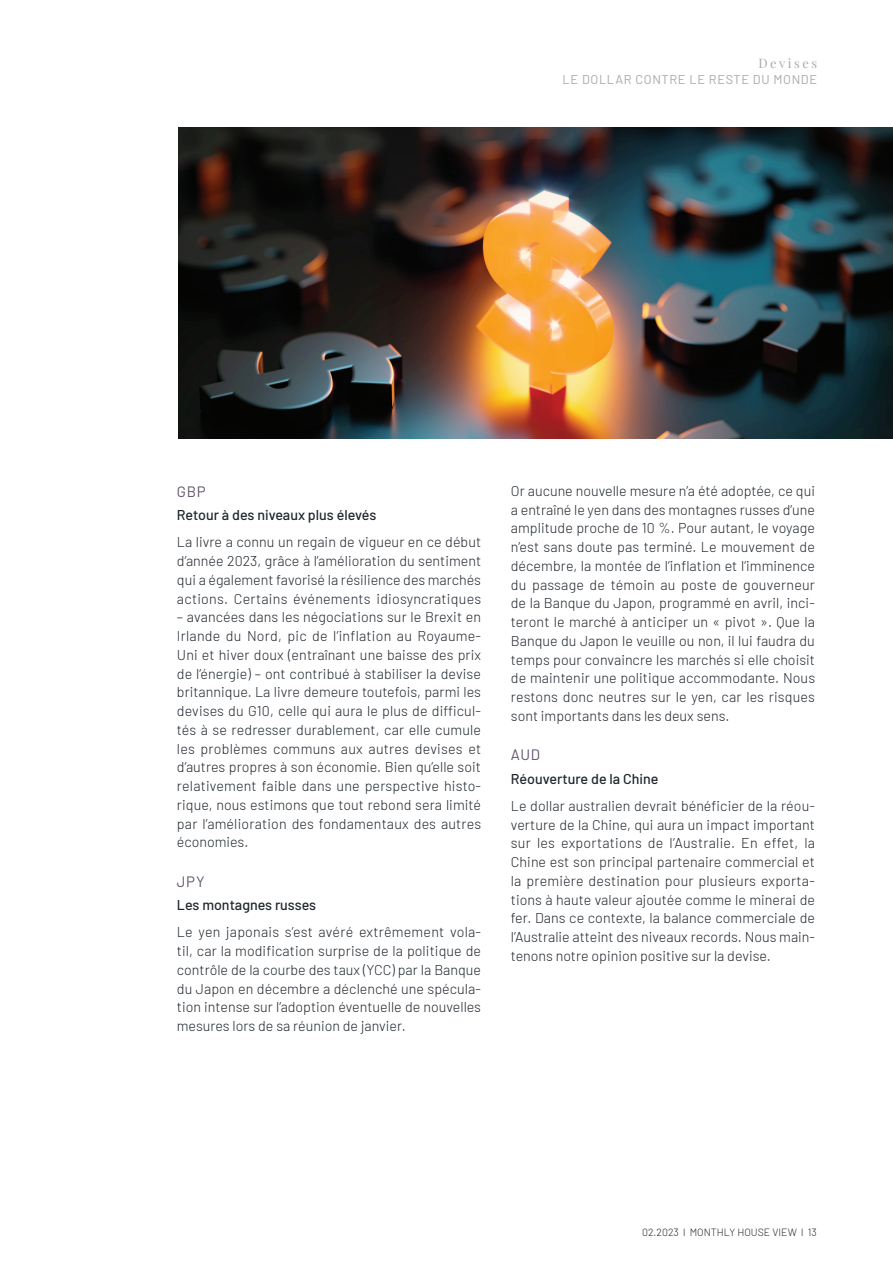
<style>
.page{position:relative;width:893px;height:1263px;background:#fff}
.page>*{position:absolute;margin:0;border:0;box-sizing:border-box;transform-origin:0 0}
.Sous_titre_texte{font:15px "Barlow";letter-spacing:.045em;color:#63506c}
.Body_texte{font:300 14.25px/18.8px "Barlow";color:#1f262d;text-align:justify}
.Body_texte-2{font:500 14.25px "Barlow";color:#1f262d}
.titre_gris_seconde_p{font:12.75px "Barlow";letter-spacing:.05em;color:#a8a9ad}
.titre_gris_seconde_p-2{font:12.75px "Playfair Display";letter-spacing:.2em;color:#a8a9ad}
.t1{font:300 10.5px "Barlow";color:#1f262d}
</style>
<div class="page">
<img style="left:178px;top:128px;width:715px;height:310px">
<p class="titre_gris_seconde_p-2" style="left:758px;top:53px;width:60px">Devises</p>
<p class="titre_gris_seconde_p" style="left:563px;top:70px;width:256px">LE DOLLAR CONTRE LE RESTE DU MONDE</p>
<p class="Sous_titre_texte" style="left:177px;top:480px;width:30px">GBP</p>
<p class="Body_texte-2" style="left:177px;top:505px;width:201px">Retour à des niveaux plus élevés</p>
<p class="Body_texte" style="left:177px;top:532px;width:306px">La livre a connu un regain de vigueur en ce début d’année 2023, grâce à l’amélioration du sentiment qui a également favorisé la résilience des marchés actions. Certains événements idiosyncratiques</p>
<p class="Body_texte" style="left:177px;top:607px;width:306px">– avancées dans les négociations sur le Brexit en Irlande du Nord, pic de l’inflation au Royaume-Uni et hiver doux (entraînant une baisse des prix de l’énergie) – ont contribué à stabiliser la devise britannique. La livre demeure toutefois, parmi les devises du G10, celle qui aura le plus de difficul&shy;tés à se redresser durablement, car elle cumule les problèmes communs aux autres devises et d’autres propres à son économie. Bien qu’elle soit relativement faible dans une perspective histo&shy;rique, nous estimons que tout rebond sera limité par l’amélioration des fondamentaux des autres économies.</p>
<p class="Sous_titre_texte" style="left:177px;top:870px;width:29px">JPY</p>
<p class="Body_texte-2" style="left:177px;top:895px;width:141px">Les montagnes russes</p>
<p class="Body_texte" style="left:177px;top:922px;width:306px">Le yen japonais s’est avéré extrêmement vola&shy;til, car la modification surprise de la politique de contrôle de la courbe des taux (YCC) par la Banque du Japon en décembre a déclenché une spécula&shy;tion intense sur l’adoption éventuelle de nouvelles mesures lors de sa réunion de janvier.</p>
<p class="Body_texte" style="left:511px;top:480px;width:306px">Or aucune nouvelle mesure n’a été adoptée, ce qui a entraîné le yen dans des montagnes russes d’une amplitude proche de 10 %. Pour autant, le voyage n’est sans doute pas terminé. Le mouvement de décembre, la montée de l’inflation et l’imminence du passage de témoin au poste de gouverneur de la Banque du Japon, programmé en avril, inci&shy;teront le marché à anticiper un « pivot ». Que la Banque du Japon le veuille ou non, il lui faudra du temps pour convaincre les marchés si elle choisit de maintenir une politique accommodante. Nous restons donc neutres sur le yen, car les risques sont importants dans les deux sens.</p>
<p class="Sous_titre_texte" style="left:511px;top:744px;width:31px">AUD</p>
<p class="Body_texte-2" style="left:511px;top:768px;width:149px">Réouverture de la Chine</p>
<p class="Body_texte" style="left:511px;top:795px;width:306px">Le dollar australien devrait bénéficier de la réou&shy;verture de la Chine, qui aura un impact important sur les exportations de l’Australie. En effet, la Chine est son principal partenaire commercial et la première destination pour plusieurs exporta&shy;tions à haute valeur ajoutée comme le minerai de fer. Dans ce contexte, la balance commerciale de l’Australie atteint des niveaux records. Nous main&shy;tenons notre opinion positive sur la devise.</p>
<p class="t1" style="left:642px;top:1225px;width:176px">02.2023 l MONTHLY HOUSE VIEW l 13</p>
</div>
